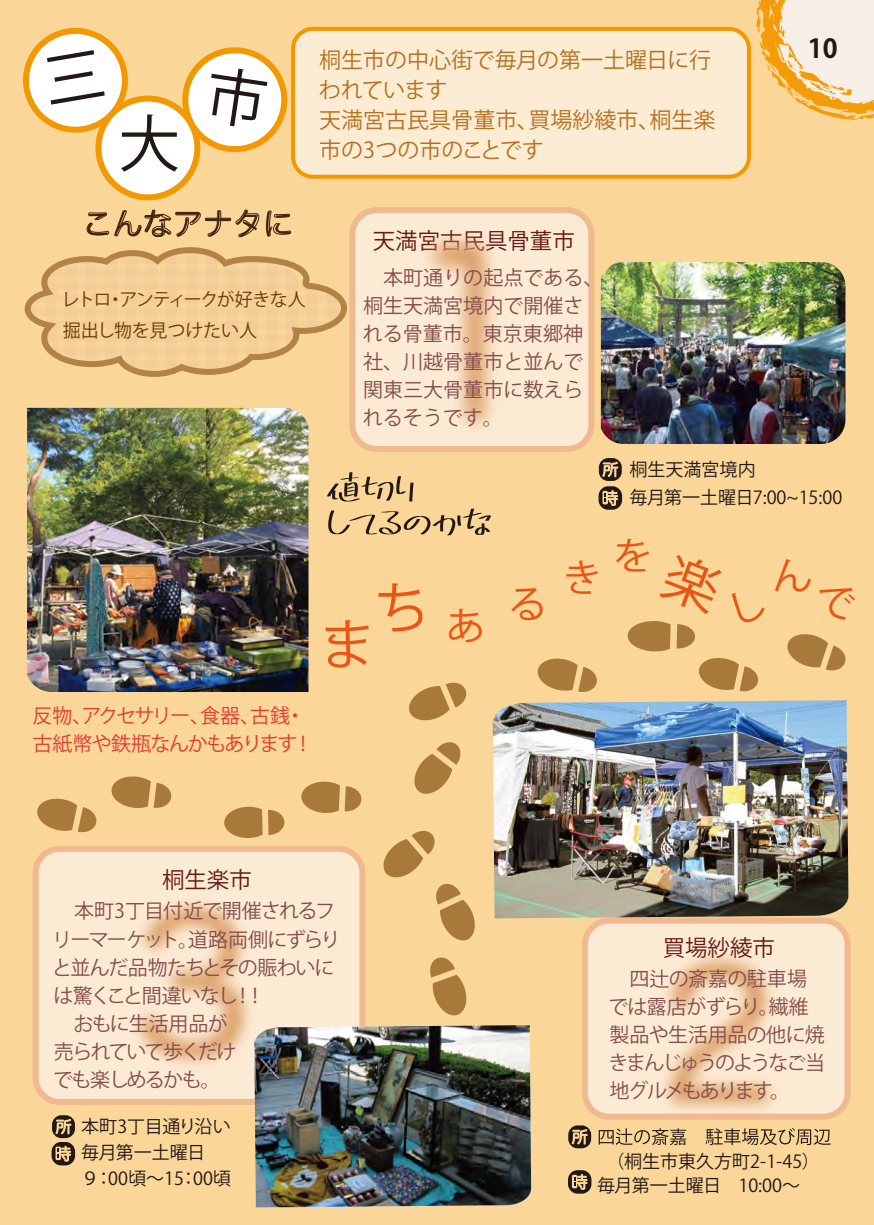
<style>
.page{position:relative;width:874px;height:1225px;background:#fff}
.page>*{position:absolute;margin:0;border:0;box-sizing:border-box;transform-origin:0 0}
.t1{font:144px "Hira Maru Pro W4 90 ms RKSJ H";color:#221815}
.t2{font:61.6px "Hira Maru Pro N W4 90 ms RKSJ H";color:#221815}
.t3{font:54px "Hira Kaku Std W8 90 ms RKSJ H";color:#ea5514;scale:1.04 1}
.t4{font:38px "Hira Kaku Std W8 90 ms RKSJ H";color:#ea5514;scale:1.04 1}
.t5{font:38px "Hira Kaku Pro W3 90 ms RKSJ H";color:#ea5514;scale:1.04 1}
.t6{font:38px "Hira Kaku Pro N W3 90 ms RKSJ H";color:#ea5514;scale:1.04 1}
.t7{font:30px "Hira Maru Pro N W4 90 ms RKSJ H";color:#41220f}
.t8{font:700 26px "Koz Go Pr 6 N";color:#221815}
.t9{font:22.4px "Hira Maru Pro N W4 90 ms RKSJ H";color:#691817}
.t10{font:22px/30px "Koz Go Pr 6 N";color:#b6701e}
.t11{font:20px/28px "Hira Kaku Pro W3 90 ms RKSJ H";letter-spacing:-.07em;color:#854d4d}
.t12{font:20px/28px "Hira Kaku Pro W3 90 ms RKSJ H";color:#854d4d}
.t13{font:20px/28px "Hira Kaku Pro W3 90 ms RKSJ H";letter-spacing:-.05em;color:#854d4d}
.t14{font:20px/28px "Hira Kaku Pro W3 90 ms RKSJ H";letter-spacing:-.065em;color:#df3c32}
.t15{font:18px/26px "Koz Go Pr 6 N";color:#221815}
.t16{font:18px/31.6px "Koz Go Pr 6 N";letter-spacing:-.08em;color:#6a3906}
</style>
<div class="page">
<div style="left:0;top:0;width:873px;height:1225px;background:#fad699"></div>
<svg style="left:110px;top:775px;width:62px;height:34px;background:#c69b5d"></svg>
<svg style="left:301px;top:781px;width:60px;height:32px;background:#c19657"></svg>
<svg style="left:268px;top:809px;width:16px;height:26px"></svg>
<svg style="left:224px;top:806px;width:38px;height:32px"></svg>
<svg style="left:784px;top:632px;width:62px;height:40px;background:#cda466"></svg>
<svg style="left:536px;top:656px;width:61px;height:37px;background:#c99f61"></svg>
<svg style="left:406px;top:681px;width:62px;height:41px;background:#cea567"></svg>
<svg style="left:412px;top:740px;width:49px;height:57px;background:#d2aa6c"></svg>
<svg style="left:380px;top:829px;width:97px;height:114px;background:#e6bf82"></svg>
<svg style="left:428px;top:955px;width:40px;height:62px;background:#cda466"></svg>
<svg style="left:36px;top:796px;width:62px;height:37px;background:#caa062"></svg>
<svg style="left:755px;top:0;width:118px;height:121px;background:#f6d6a5"></svg>
<img style="left:600px;top:262px;width:245px;height:182px">
<svg style="left:598px;top:458px;width:23px;height:52px"></svg>
<img style="left:27px;top:408px;width:281px;height:284px">
<div style="left:352px;top:210px;width:239px;height:239px;background:#fcebd4;border-radius:24px"></div>
<div style="left:349px;top:207px;width:245px;height:245px;border:6px solid #f0b990;border-radius:24px"></div>
<img style="left:362px;top:179px;width:194px;height:313px">
<svg style="left:327px;top:472px;width:86px;height:29px;background:#c8aa7a"></svg>
<svg style="left:328px;top:508px;width:163px;height:27px;background:#d0b17f"></svg>
<div style="left:98px;top:99px;width:99px;height:98px;background:#fff;border-radius:50%"></div>
<div style="left:95px;top:96px;width:105px;height:104px;border:6px solid #f39800;border-radius:50%"></div>
<div style="left:293px;top:29px;width:455px;height:148px;background:#fcecd4;border-radius:20px"></div>
<div style="left:291px;top:27px;width:459px;height:152px;border:4px solid #f39800;border-radius:20px"></div>
<svg style="left:87px;top:212px;width:22px;height:26px"></svg>
<svg style="left:115px;top:206px;width:144px;height:31px;background:#ddba83"></svg>
<svg style="left:266px;top:210px;width:25px;height:30px"></svg>
<svg style="left:22px;top:244px;width:328px;height:136px;background:#efc98f"></svg>
<div style="left:584px;top:920px;width:263px;height:196px;background:#fcebd4;border-radius:24px"></div>
<div style="left:581px;top:917px;width:269px;height:202px;border:6px solid #f0b990;border-radius:24px"></div>
<img style="left:598px;top:918px;width:241px;height:256px">
<svg style="left:649px;top:969px;width:19px;height:19px"></svg>
<svg style="left:598px;top:1127px;width:232px;height:18px;background:#c3a677"></svg>
<svg style="left:568px;top:1125px;width:23px;height:23px"></svg>
<svg style="left:567px;top:1170px;width:24px;height:23px"></svg>
<img style="left:492px;top:700px;width:356px;height:218px">
<svg style="left:52px;top:1115px;width:23px;height:50px"></svg>
<div style="left:36px;top:849px;width:326px;height:253px;background:#fcebd4;border-radius:24px"></div>
<div style="left:33px;top:846px;width:332px;height:259px;border:6px solid #f0b990;border-radius:24px"></div>
<img style="left:69px;top:838px;width:245px;height:291px">
<img style="left:254px;top:1025px;width:277px;height:182px">
<svg style="left:15px;top:20px;width:116px;height:121px"></svg>
<svg style="left:182px;top:47px;width:108px;height:106px"></svg>
<svg style="left:627px;top:549px;width:139px;height:143px;background:#eec98b"></svg>
<h2 class="t2" style="left:118px;top:109px;width:63px">大</h2>
<p class="t10" style="left:319px;top:46px;width:398px">桐生市の中心街で毎月の第一土曜日に行われています<br>天満宮古民具骨董市、買場紗綾市、桐生楽市の3つの市のことです</p>
<h3 class="t8" style="left:807px;top:34px;width:31px">10</h3>
<h3 class="t7" style="left:83px;top:207px;width:211px">こんなアナタに</h3>
<p class="t16" style="left:61px;top:284px;width:246px">レトロ・アンティークが好きな人掘出し物を見つけたい人</p>
<p class="t9" style="left:372px;top:228px;width:203px">天満宮古民具骨董市</p>
<p class="t12" style="left:362px;top:264px;width:242px">　本町通りの起点である、桐生天満宮境内で開催される骨董市。東京東郷神社、川越骨董市と並んで関東三大骨董市に数えられるそうです。</p>
<h3 class="t3" style="left:319px;top:614px;width:56px">ま</h3>
<h3 class="t3" style="left:373px;top:578px;width:109px">ち<sub>あ</sub></h3>
<h3 class="t4" style="left:507px;top:583px;width:40px">る</h3>
<h3 class="t4" style="left:562px;top:557px;width:40px">き</h3>
<p class="t15" style="left:629px;top:456px;width:214px;line-height:28px">桐生天満宮境内<br>毎月第一土曜日7:00~15:00</p>
<h3 class="t6" style="left:612px;top:534px;width:40px">を</h3>
<h3 class="t5" style="left:772px;top:555px;width:40px">ん</h3>
<h3 class="t5" style="left:816px;top:582px;width:40px">で</h3>
<p class="t14" style="left:32px;top:702px;width:282px">反物、アクセサリー、食器、古銭・古紙幣や鉄瓶なんかもあります！</p>
<p class="t9" style="left:162px;top:867px;width:91px">桐生楽市</p>
<p class="t11" style="left:52px;top:897px;width:290px">　本町3丁目付近で開催されるフリーマーケット。道路両側にずらりと並んだ品物たちとその賑わいには驚くこと間違いなし！！<br>　おもに生活用品が<br>売られていて歩くだけ<br>でも楽しめるかも。</p>
<p class="t15" style="left:81px;top:1114px;width:151px">本町3丁目通り沿い毎月第一土曜日<br>９：00頃～15：00頃</p>
<p class="t9" style="left:662px;top:934px;width:114px">買場紗綾市</p>
<p class="t13" style="left:608px;top:965px;width:218px">　四 の斎嘉の駐車場では露店がずらり。繊維製品や生活用品の他に焼きまんじゅうのようなご当地グルメもあります。</p>
<h1 class="t1" style="left:709px;top:1101px;width:145px">３</h1>
<p class="t15" style="left:596px;top:1149px;width:224px;line-height:24px">　（桐生市東久方町2-1-45）毎月第一土曜日　10:00～</p>
</div>
